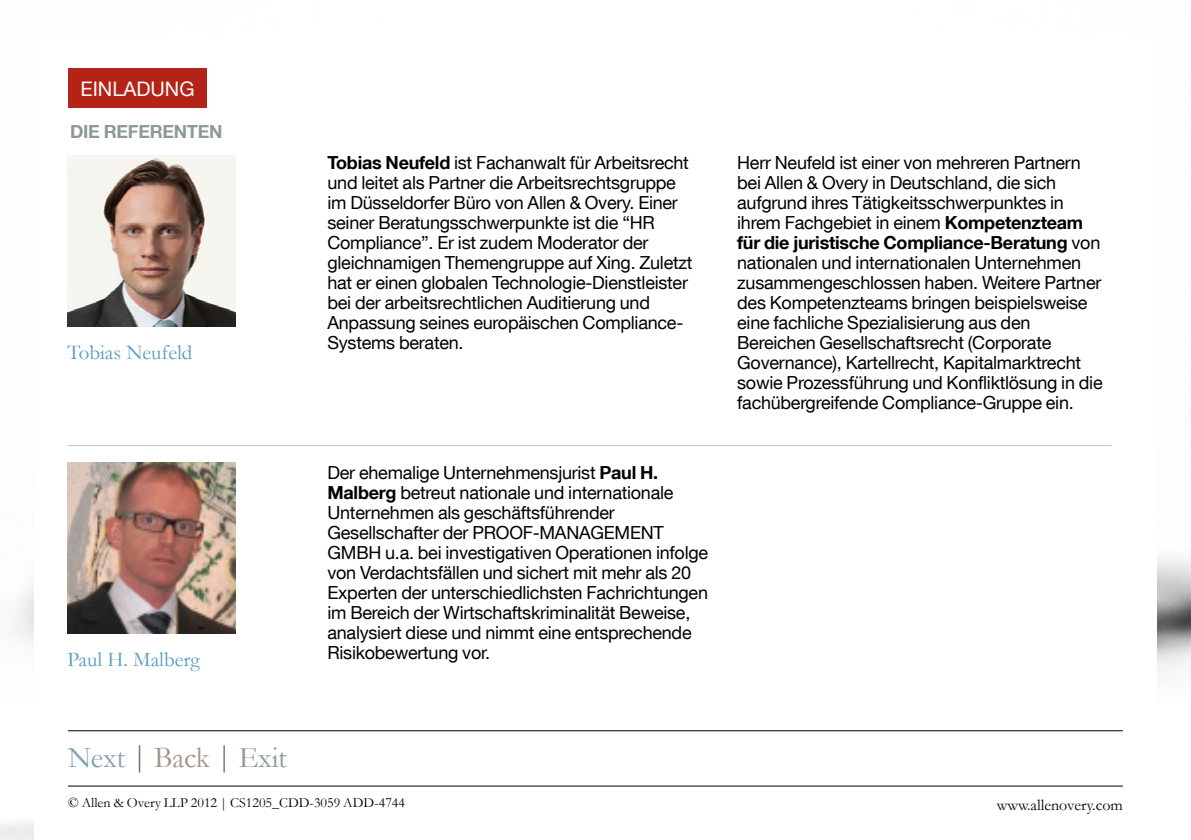
<style>
.page{position:relative;width:1191px;height:840px;background:#fff}
.page>*{position:absolute;margin:0;border:0;box-sizing:border-box;transform-origin:0 0}
.t1{font:30px "Garamond AO";letter-spacing:-.01em;color:#80a1b6}
.t2{font:21px "Garamond AO";color:#569bbe}
.t3{font:20px "Helvetica Neue LT Com";color:#fff}
.t4{font:18px/20px "Helvetica Neue LT Com";letter-spacing:-.015em;color:#000}
.t5{font:700 18px "Helvetica Neue LT Com";letter-spacing:-.015em;color:#8b9b92}
.t6{font:16px "Garamond AO";color:#000}
.t7{font:14px "Garamond AO";color:#000}
.s1{font-weight:700}
.s2{color:#636466}
.s3{color:#a2958a}
.s4{color:#8b9b92}
</style>
<div class="page">
<img style="left:0;top:557px;width:1191px;height:282px">
<div style="left:34px;top:34px;width:1123px;height:805px;background:#fff"></div>
<div style="left:68px;top:68px;width:139px;height:40px;background:#b32317"></div>
<hr style="left:68px;top:729px;width:1055px;height:1px;background:#000">
<img style="left:67px;top:156px;width:169px;height:170px">
<img style="left:67px;top:462px;width:169px;height:171px">
<hr style="left:67px;top:445px;width:1044px;height:1px;background:#c7c8ca">
<hr style="left:68px;top:785px;width:1055px;height:1px;background:#000">
<p class="t3" style="left:80px;top:77px;width:116px">EINLADUNG</p>
<p class="t5" style="left:70px;top:120px;width:154px">die Referenten</p>
<p class="t2" style="left:67px;top:338px;width:127px">Tobias Neufeld</p>
<p class="t2" style="left:67px;top:645px;width:134px">Paul H. Malberg</p>
<p class="t4" style="left:327px;top:152px;width:366px"><span class="s1">Tobias Neufeld</span> ist Fachanwalt für Arbeitsrecht und leitet als Partner die Arbeitsrechtsgruppe im Düsseldorfer Büro von Allen &amp; Overy. Einer seiner Beratungsschwerpunkte ist die “HR Compliance”. Er ist zudem Moderator der gleichnamigen Themengruppe auf Xing. Zuletzt hat er einen globalen Technologie-Dienstleister bei der arbeitsrechtlichen Auditierung und Anpassung seines europäischen Compliance-Systems beraten.</p>
<p class="t4" style="left:737px;top:152px;width:367px">Herr Neufeld ist einer von mehreren Partnern bei Allen &amp; Overy in Deutschland, die sich aufgrund ihres Tätigkeitsschwerpunktes in ihrem Fachgebiet in einem <span class="s1">Kompetenzteam für die juristische Compliance-Beratung</span> von nationalen und internationalen Unternehmen zusammengeschlossen haben. Weitere Partner des Kompetenzteams bringen beispielsweise eine fachliche Spezialisierung aus den Bereichen Gesellschaftsrecht (Corporate Governance), Kartellrecht, Kapitalmarktrecht sowie Prozessführung und Konfliktlösung in die fachübergreifende Compliance-Gruppe ein.</p>
<p class="t4" style="left:327px;top:461px;width:382px">Der ehemalige Unternehmensjurist <span class="s1">Paul H.<br>Malberg</span> betreut nationale und internationale Unternehmen als geschäftsführender Gesellschafter der PROOF-MANAGEMENT GMBH u.a. bei investigativen Operationen infolge von Verdachtsfällen und sichert mit mehr als 20<br>Experten der unterschiedlichsten Fachrichtungen im Bereich der Wirtschaftskriminalität Beweise, analysiert diese und nimmt eine entsprechende Risikobewertung vor.</p>
<h1 class="t1" style="left:68px;top:737px;width:220px">Next <span class="s2">|</span> <span class="s3">Back</span> <span class="s2">|</span> <span class="s4">Exit</span></h1>
<p class="t7" style="left:68px;top:792px;width:338px">© Allen &amp; Overy LLP 2012 | CS1205_CDD-3059 ADD-4744</p>
<p class="t6" style="left:997px;top:793px;width:127px">www.allenovery.com</p>
</div>
